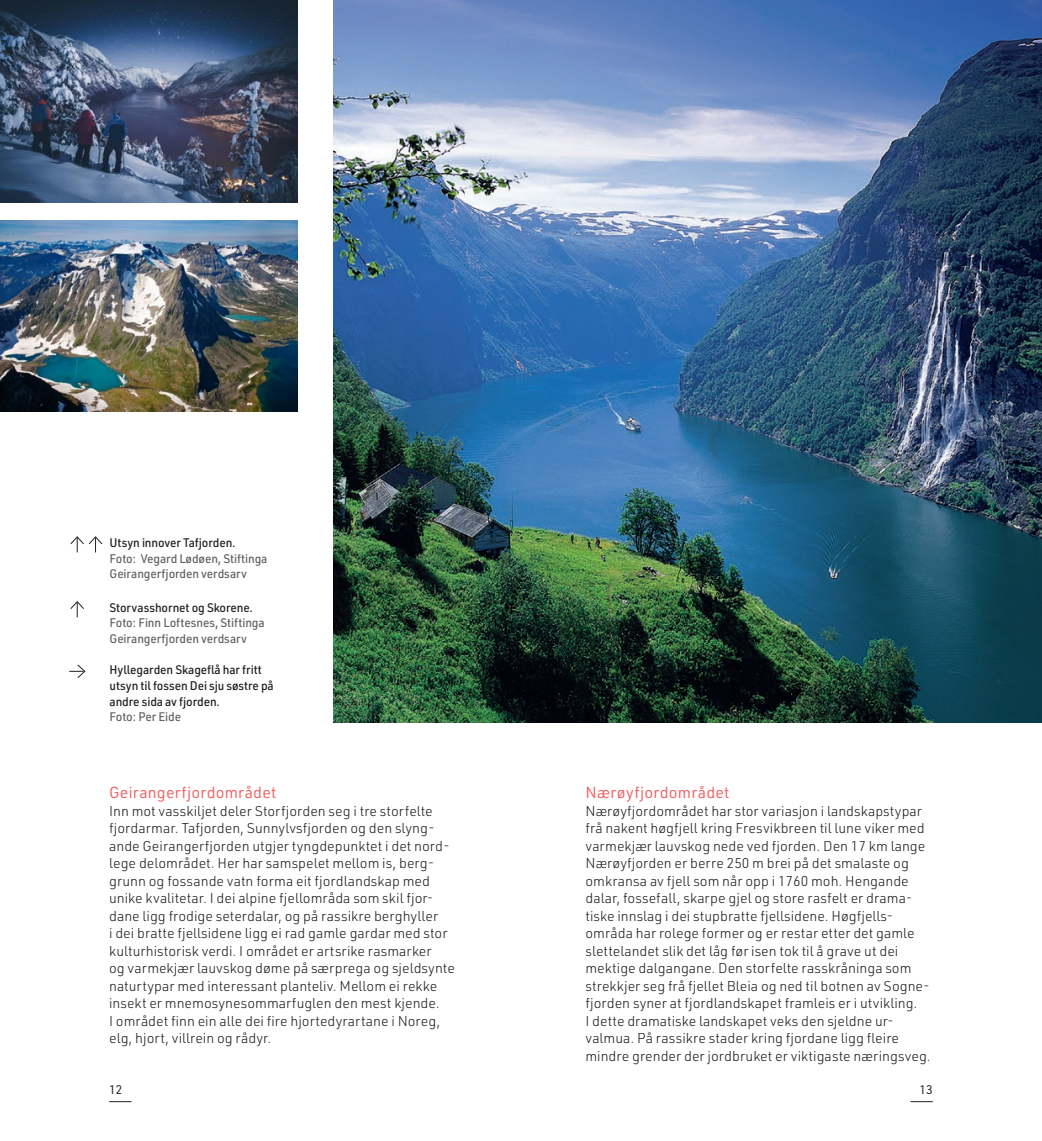
<style>
.page{position:relative;width:1042px;height:1141px;background:#fff}
.page>*{position:absolute;margin:0;border:0;box-sizing:border-box;transform-origin:0 0}
.t1{font:15.75px "URWDIN";letter-spacing:.015em;color:#f16364}
.t2{font:300 14px/17.5px "URWDIN";color:#231f20}
.t3{font:500 12.25px/15.8px "URWDIN";letter-spacing:-.01em;color:#231f20;scale:.96 1}
.t4{font:500 12.25px/15.8px "URWDIN";letter-spacing:-.01em;color:#636366;scale:.96 1}
.t5{font:12.25px "URWDIN";color:#231f20}
</style>
<div class="page">
<svg style="left:109px;top:1101px;width:22px;height:1px"></svg>
<svg style="left:910px;top:1101px;width:23px;height:1px"></svg>
<img style="left:0;top:220px;width:298px;height:192px">
<img style="left:0;top:0;width:298px;height:203px">
<img style="left:333px;top:0;width:709px;height:722px">
<svg style="left:70px;top:601px;width:14px;height:16px"></svg>
<svg style="left:70px;top:536px;width:33px;height:16px"></svg>
<svg style="left:69px;top:664px;width:17px;height:14px"></svg>
<p class="t3" style="left:110px;top:534px;width:133px">Utsyn innover Tafjorden.</p>
<p class="t4" style="left:110px;top:550px;width:166px">Foto: Vegard Lødøen, Stiftinga<br>Geirangerfjorden verdsarv</p>
<p class="t3" style="left:110px;top:599px;width:151px">Storvasshornet og Skorene.</p>
<p class="t4" style="left:110px;top:615px;width:163px">Foto: Finn Loftesnes, Stiftinga<br>Geirangerfjorden verdsarv</p>
<p class="t3" style="left:110px;top:661px;width:173px">Hyllegarden Skageflå har fritt utsyn til fossen Dei sju søstre på andre sida av fjorden.</p>
<p class="t4" style="left:110px;top:709px;width:76px">Foto: Per Eide</p>
<p class="t1" style="left:109px;top:782px;width:169px">Geirangerfjordområdet</p>
<p class="t2" style="left:109px;top:801px;width:347px">Inn mot vasskiljet deler Storfjorden seg i tre storfelte fjordarmar. Tafjorden, Sunnylvsfjorden og den slyng&shy;ande Geirangerfjorden utgjer tyngdepunktet i det nord&shy;lege delområdet. Her har samspelet mellom is, berg&shy;grunn og fossande vatn forma eit fjordlandskap med unike kvalitetar. I dei alpine fjellområda som skil fjor&shy;dane ligg frodige seterdalar, og på rassikre berghyller<br>i dei bratte fjellsidene ligg ei rad gamle gardar med stor kulturhistorisk verdi. I området er artsrike rasmarker<br>og varmekjær lauvskog døme på særprega og sjeldsynte naturtypar med interessant planteliv. Mellom ei rekke insekt er mnemosynesommarfuglen den mest kjende.<br>I området finn ein alle dei fire hjortedyrartane i Noreg, elg, hjort, villrein og rådyr.</p>
<p class="t1" style="left:585px;top:782px;width:146px">Nærøyfjordområdet</p>
<p class="t2" style="left:585px;top:801px;width:347px">Nærøyfjordområdet har stor variasjon i landskapstypar frå nakent høgfjell kring Fresvikbreen til lune viker med varmekjær lauvskog nede ved fjorden. Den 17 km lange Nærøyfjorden er berre 250 m brei på det smalaste og omkransa av fjell som når opp i 1760 moh. Hengande dalar, fossefall, skarpe gjel og store rasfelt er drama&shy;tiske innslag i dei stupbratte fjellsidene. Høgfjells&shy;områda har rolege former og er restar etter det gamle slettelandet slik det låg før isen tok til å grave ut dei mektige dalgangane. Den storfelte rasskråninga som strekkjer seg frå fjellet Bleia og ned til botnen av Sogne&shy;fjorden syner at fjordlandskapet framleis er i utvikling.<br>I dette dramatiske landskapet veks den sjeldne ur&shy;valmua. På rassikre stader kring fjordane ligg fleire mindre grender der jordbruket er viktigaste næringsveg.</p>
<p class="t5" style="left:109px;top:1082px;width:15px">12</p>
<p class="t5" style="left:919px;top:1082px;width:15px">13</p>
</div>
